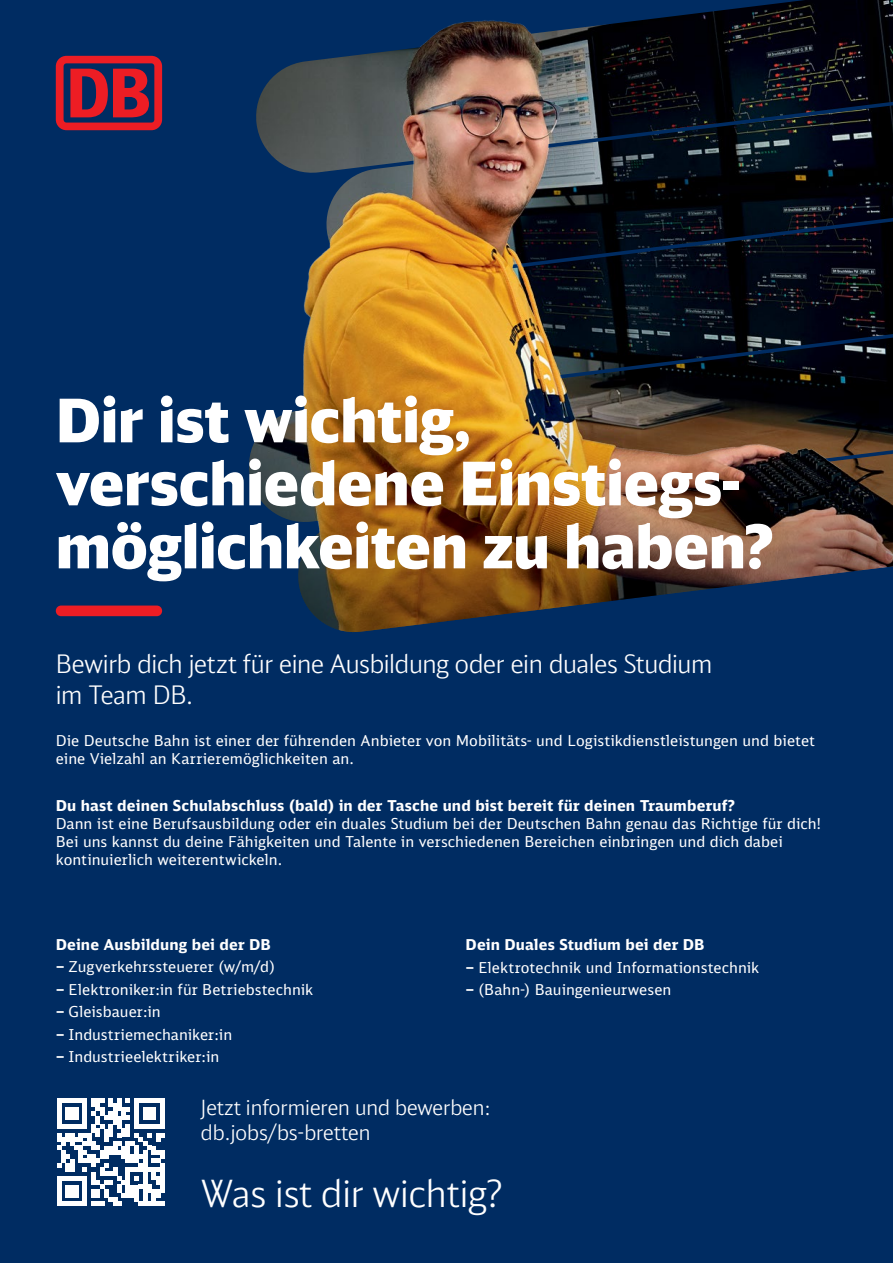
<style>
.page{position:relative;width:893px;height:1263px;background:#002c62}
.page>*{position:absolute;margin:0;border:0;box-sizing:border-box;transform-origin:0 0}
.t1{font:900 60px/63px "DB Head";color:#fff}
.t2{font:300 37.5px "DB Head";color:#fff}
.t3{font:300 25.5px/30.6px "DB Head";letter-spacing:-.01em;color:#fff}
.t4{font:300 21px/25.2px "DB Head";color:#fff}
.t5{font:15px/22.5px "DB Sans";letter-spacing:.005em;color:#fff}
.t6{font:700 15px "DB Sans";letter-spacing:.01em;color:#fff}
.s1{font-weight:700}
</style>
<div class="page">
<div style="left:56px;top:605px;width:106px;height:11px;background:#ed1d24;border-radius:5px"></div>
<svg style="left:56px;top:56px;width:106px;height:74px"></svg>
<svg style="left:57px;top:1098px;width:107px;height:108px"></svg>
<img style="left:352px;top:0;width:541px;height:633px">
<img style="left:256px;top:0;width:587px;height:288px">
<img style="left:249px;top:288px;width:644px;height:344px">
<h1 class="t1" style="left:56px;top:387px;width:720px">Dir ist wichtig, verschiedene Einstiegs&shy;möglichkeiten zu haben?</h1>
<h3 class="t3" style="left:56px;top:649px;width:658px">Bewirb dich jetzt für eine Ausbildung oder ein duales Studium im Team DB.</h3>
<p class="t5" style="left:56px;top:731px;width:761px;line-height:18px">Die Deutsche Bahn ist einer der führenden Anbieter von Mobilitäts- und Logistikdienstleistungen und bietet eine Vielzahl an Karrieremöglichkeiten an.</p>
<p class="t6" style="left:56px;top:796px;width:681px">Du hast deinen Schulabschluss (bald) in der Tasche und bist bereit für deinen Traumberuf?</p>
<p class="t5" style="left:56px;top:814px;width:767px;line-height:18px">Dann ist eine Berufsausbildung oder ein duales Studium bei der Deutschen Bahn genau das Richtige für dich!<br>Bei uns kannst du deine Fähigkeiten und Talente in verschiedenen Bereichen einbringen und dich dabei kontinuierlich weiterentwickeln.</p>
<p class="t5" style="left:56px;top:933px;width:259px"><span class="s1">Deine Ausbildung bei der DB<br>−</span> Zugverkehrssteuerer (w/m/d)<br><span class="s1">−</span> Elektroniker:in für Betriebstechnik <span class="s1">−</span> Gleisbauer:in<br><span class="s1">−</span> Industriemechaniker:in<br><span class="s1">−</span> Industrieelektriker:in</p>
<p class="t5" style="left:466px;top:933px;width:295px"><span class="s1">Dein Duales Studium bei der DB<br>−</span> Elektrotechnik und Informationstechnik <span class="s1">−</span> (Bahn-) Bauingenieurwesen</p>
<h3 class="t4" style="left:201px;top:1094px;width:292px">Jetzt informieren und bewerben: db.jobs/bs-bretten</h3>
<h2 class="t2" style="left:201px;top:1171px;width:303px">Was ist dir wichtig?</h2>
</div>
